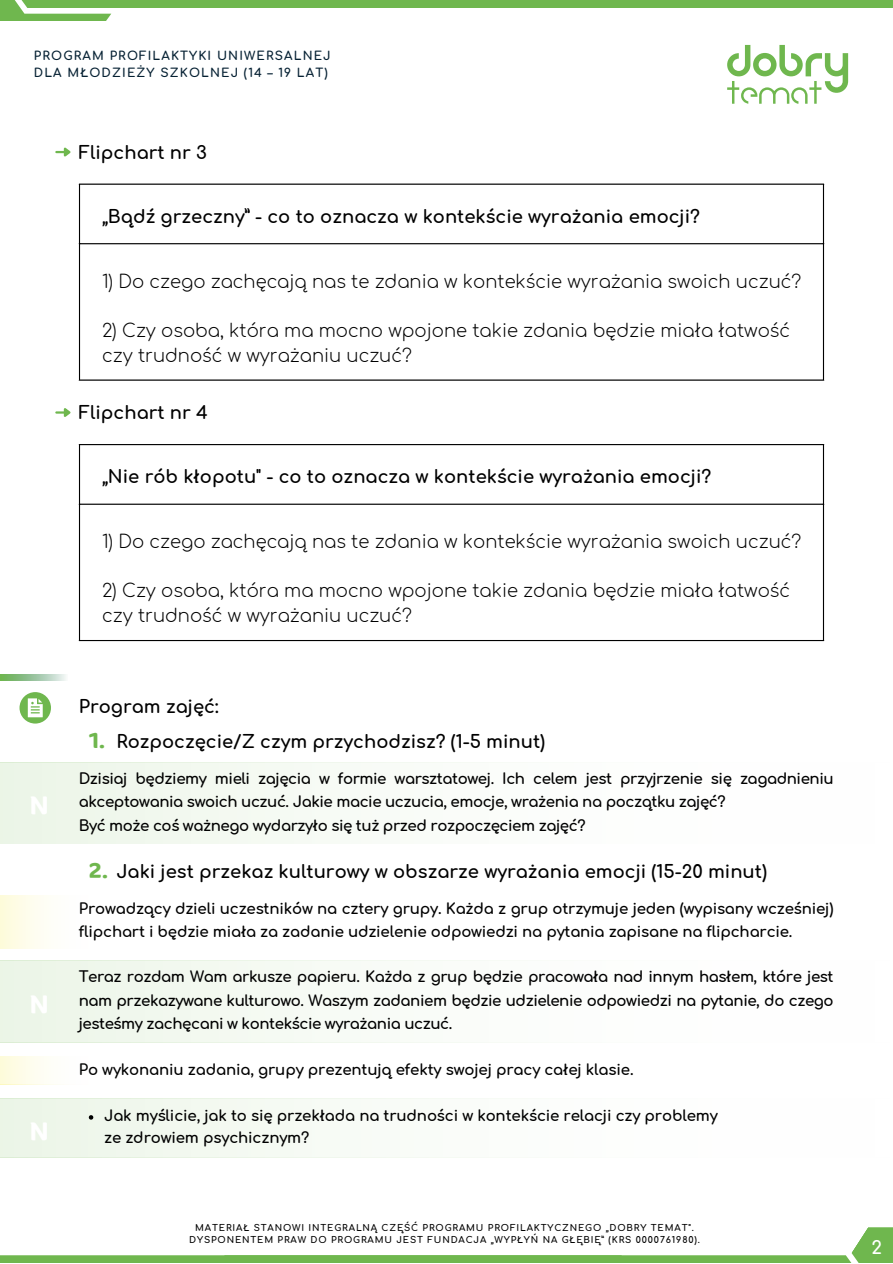
<style>
.page{position:relative;width:893px;height:1264px;background:#fff}
.page>*{position:absolute;margin:0;border:0;box-sizing:border-box;transform-origin:0 0}
.t1{font:700 24px "Binate Display";color:#fff}
.t2{font:700 20.7px "Binate Display";color:#6fb74e}
.t3{font:300 18px "Comfortaa";color:#000}
.t4{font:700 18px "Comfortaa";color:#000}
.t5{font:700 18px "Comfortaa";color:#fff}
.t6{font:700 15px/23.5px "Comfortaa";letter-spacing:-.015em;color:#000}
.t7{font:700 12px "Comfortaa";letter-spacing:.095em;color:#062133}
.t8{font:700 9px "Comfortaa";letter-spacing:.095em;color:#000}
</style>
<div class="page">
<div style="left:0;top:0;width:648px;height:8px;background:#6fb74e"></div>
<svg style="left:0;top:0;width:111px;height:21px;fill:#6fb74e"></svg>
<div style="left:293px;top:0;width:599px;height:8px;background:#6fb74e"></div>
<svg style="left:727px;top:45px;width:121px;height:59px"></svg>
<div style="left:758px;top:1227px;width:134px;height:35px;background:#6fb74e"></div>
<svg style="left:758px;top:1227px;width:120px;height:28px"></svg>
<div style="left:224px;top:1255px;width:667px;height:7px;background:#6fb74e"></div>
<div style="left:0;top:1255px;width:666px;height:7px;background:#6fb74e"></div>
<hr style="left:79px;top:185px;width:1px;height:194px;background:#000">
<hr style="left:822px;top:185px;width:2px;height:194px;background:#000">
<hr style="left:79px;top:183px;width:745px;height:2px;background:#000">
<hr style="left:79px;top:243px;width:745px;height:1px;background:#000">
<hr style="left:79px;top:379px;width:745px;height:1px;background:#000">
<hr style="left:79px;top:445px;width:1px;height:195px;background:#000">
<hr style="left:822px;top:445px;width:2px;height:195px;background:#000">
<hr style="left:79px;top:444px;width:745px;height:1px;background:#000">
<hr style="left:79px;top:503px;width:745px;height:2px;background:#000">
<hr style="left:79px;top:640px;width:745px;height:1px;background:#000">
<svg style="left:56px;top:147px;width:15px;height:10px"></svg>
<svg style="left:56px;top:408px;width:15px;height:9px"></svg>
<svg style="left:0;top:674px;width:66px;height:6px"></svg>
<div style="left:0;top:762px;width:892px;height:82px;background:linear-gradient(to right,#eef6eb,#fff)"></div>
<div style="left:0;top:960px;width:892px;height:82px;background:linear-gradient(to right,#eef6eb,#fff)"></div>
<div style="left:0;top:1098px;width:892px;height:59px;background:linear-gradient(to right,#eef6eb,#fff)"></div>
<svg style="left:20px;top:692px;width:31px;height:31px"></svg>
<svg style="left:89px;top:1115px;width:4px;height:4px"></svg>
<div style="left:0;top:895px;width:89px;height:53px;background:linear-gradient(to right,#fdfbdf,#feffff)"></div>
<div style="left:0;top:1056px;width:89px;height:28px;background:linear-gradient(to right,#fdfbdf,#feffff)"></div>
<p class="t7" style="left:34px;top:49px;width:298px">PROGRAM PROFILAKTYKI UNIWERSALNEJ</p>
<p class="t7" style="left:34px;top:66px;width:295px">DLA MŁODZIEŻY SZKOLNEJ (14 – 19 LAT)</p>
<p class="t4" style="left:79px;top:143px;width:129px">Flipchart nr 3</p>
<p class="t4" style="left:102px;top:207px;width:599px">„Bądź grzeczny” - co to oznacza w kontekście wyrażania emocji?</p>
<p class="t3" style="left:102px;top:272px;width:700px">1) Do czego zachęcają nas te zdania w kontekście wyrażania swoich uczuć?</p>
<p class="t3" style="left:102px;top:321px;width:689px">2) Czy osoba, która ma mocno wpojone takie zdania będzie miała łatwość</p>
<p class="t3" style="left:102px;top:346px;width:311px">czy trudność w wyrażaniu uczuć?</p>
<p class="t4" style="left:79px;top:403px;width:130px">Flipchart nr 4</p>
<p class="t4" style="left:102px;top:467px;width:610px">„Nie rób kłopotu" - co to oznacza w kontekście wyrażania emocji?</p>
<p class="t3" style="left:102px;top:532px;width:700px">1) Do czego zachęcają nas te zdania w kontekście wyrażania swoich uczuć?</p>
<p class="t3" style="left:102px;top:581px;width:689px">2) Czy osoba, która ma mocno wpojone takie zdania będzie miała łatwość</p>
<p class="t3" style="left:102px;top:606px;width:311px">czy trudność w wyrażaniu uczuć?</p>
<p class="t4" style="left:79px;top:697px;width:141px">Program zajęć:</p>
<p class="t1" style="left:30px;top:783px;width:20px">N</p>
<p class="t1" style="left:30px;top:981px;width:20px">N</p>
<p class="t1" style="left:30px;top:1108px;width:20px">N</p>
<p class="t2" style="left:89px;top:720px;width:17px">1.</p>
<p class="t4" style="left:116px;top:732px;width:430px">Rozpoczęcie/Z czym przychodzisz? (1-5 minut)</p>
<p class="t6" style="left:79px;top:767px;width:756px">Dzisiaj będziemy mieli zajęcia w formie warsztatowej. Ich celem jest przyjrzenie się zagadnieniu akceptowania swoich uczuć. Jakie macie uczucia, emocje, wrażenia na początku zajęć?</p>
<p class="t6" style="left:79px;top:814px;width:508px">Być może coś ważnego wydarzyło się tuż przed rozpoczęciem zajęć?</p>
<p class="t2" style="left:89px;top:850px;width:20px">2.</p>
<p class="t6" style="left:79px;top:897px;width:756px;line-height:22.5px">Prowadzący dzieli uczestników na cztery grupy. Każda z grup otrzymuje jeden (wypisany wcześniej) flipchart i będzie miała za zadanie udzielenie odpowiedzi na pytania zapisane na flipcharcie.</p>
<p class="t4" style="left:116px;top:862px;width:652px">Jaki jest przekaz kulturowy w obszarze wyrażania emocji (15-20 minut)</p>
<p class="t6" style="left:79px;top:965px;width:756px;text-align:justify">Teraz rozdam Wam arkusze papieru. Każda z grup będzie pracowała nad innym hasłem, które jest nam przekazywane kulturowo. Waszym zadaniem będzie udzielenie odpowiedzi na pytanie, do czego jesteśmy zachęcani w kontekście wyrażania uczuć.</p>
<p class="t6" style="left:79px;top:1058px;width:556px">Po wykonaniu zadania, grupy prezentują efekty swojej pracy całej klasie.</p>
<p class="t6" style="left:104px;top:1104px;width:615px">Jak myślicie, jak to się przekłada na trudności w kontekście relacji czy problemy</p>
<p class="t6" style="left:104px;top:1126px;width:207px">ze zdrowiem psychicznym?</p>
<p class="t8" style="left:195px;top:1222px;width:500px">MATERIAŁ STANOWI INTEGRALNĄ CZĘŚĆ PROGRAMU PROFILAKTYCZNEGO „DOBRY TEMAT".</p>
<p class="t8" style="left:189px;top:1235px;width:512px">DYSPONENTEM PRAW DO PROGRAMU JEST FUNDACJA „WYPŁYŃ NA GŁĘBIĘ” (KRS 0000761980).</p>
<p class="t5" style="left:871px;top:1237px;width:12px">2</p>
</div>
